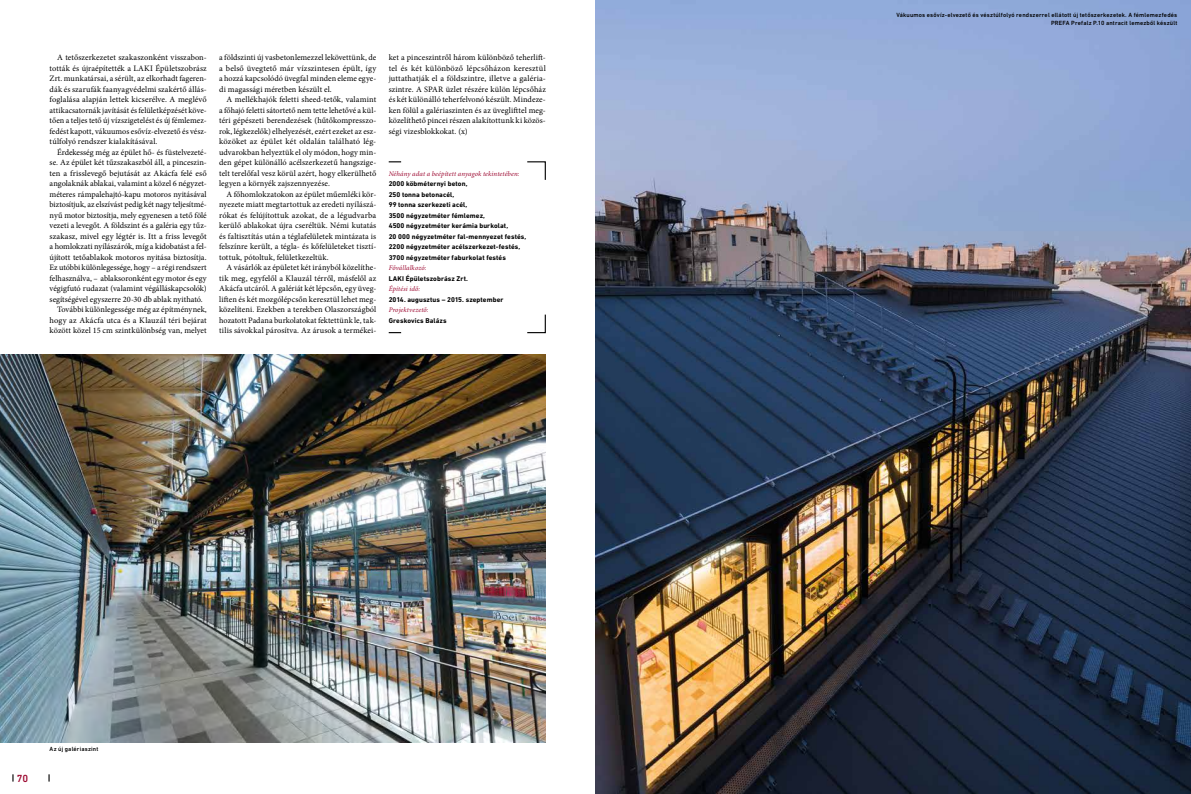
<style>
.page{position:relative;width:1191px;height:794px;background:#fff}
.page>*{position:absolute;margin:0;border:0;box-sizing:border-box;transform-origin:0 0}
.t1{font:500 10.5px "DIN Next LT Pro";color:#9d0931}
.t2{font:8.31px/10.5px "Minion Pro";color:#000;text-align:justify}
.t3{font:700 7px/10.5px "DIN Next LT Pro";letter-spacing:.015em;color:#000}
.t4{font:italic 7px "Minion Pro";letter-spacing:.015em;color:#9d0931}
.t5{font:500 6.12px/7.9px "DIN Next LT Pro";letter-spacing:.025em;color:#000;text-align:right}
</style>
<div class="page">
<svg style="left:48px;top:774px;width:2px;height:7px"></svg>
<svg style="left:12px;top:774px;width:2px;height:7px"></svg>
<img style="left:595px;top:0;width:596px;height:794px">
<img style="left:0;top:354px;width:546px;height:389px">
<svg style="left:527px;top:314px;width:19px;height:20px"></svg>
<svg style="left:527px;top:161px;width:19px;height:19px"></svg>
<svg style="left:389px;top:332px;width:12px;height:1px"></svg>
<svg style="left:389px;top:161px;width:12px;height:1px"></svg>
<p class="t2" style="left:50px;top:52px;width:159px;text-indent:7px">A tetőszerkezetet szakaszonként visszabon&shy;tották és újraépítették a LAKI Épületszobrász Zrt. munkatársai, a sérült, az elkorhadt fageren&shy;dák és szarufák faanyagvédelmi szakértő állás&shy;foglalása alapján lettek kicserélve. A meglévő attikacsatornák javítását és felületképzését köve&shy;tően a teljes tető új vízszigetelést és új fémlemez&shy;fedést kapott, vákuumos esővíz-elvezető és vész&shy;túlfolyó rendszer kialakításával.</p>
<p class="t2" style="left:57px;top:147px;width:151px">Érdekesség még az épület hő- és füstelvezeté-</p>
<p class="t2" style="left:50px;top:157px;width:159px">se. Az épület két tűzszakaszból áll, a pinceszin-</p>
<p class="t2" style="left:50px;top:168px;width:159px">ten a frisslevegő bejutását az Akácfa felé eső</p>
<p class="t2" style="left:50px;top:178px;width:159px">angolaknák ablakai, valamint a közel 6 négyzet-</p>
<p class="t2" style="left:50px;top:189px;width:159px">méteres rámpalehajtó-kapu motoros nyitásával</p>
<p class="t2" style="left:50px;top:199px;width:159px">biztosítjuk, az elszívást pedig két nagy teljesítmé-</p>
<p class="t2" style="left:50px;top:210px;width:159px">nyű motor biztosítja, mely egyenesen a tető fölé</p>
<p class="t2" style="left:50px;top:220px;width:159px">vezeti a levegőt. A földszint és a galéria egy tűz-</p>
<p class="t2" style="left:50px;top:231px;width:159px">szakasz, mivel egy légtér is. Itt a friss levegőt</p>
<p class="t2" style="left:50px;top:241px;width:159px">a homlokzati nyílászárók, míg a kidobatást a fel-</p>
<p class="t2" style="left:50px;top:252px;width:159px">újított tetőablakok motoros nyitása biztosítja.</p>
<p class="t2" style="left:50px;top:262px;width:159px">Ez utóbbi különlegessége, hogy – a régi rendszert</p>
<p class="t2" style="left:50px;top:273px;width:159px">felhasználva, – ablaksoronként egy motor és egy</p>
<p class="t2" style="left:50px;top:283px;width:159px">végigfutó rudazat (valamint végálláskapcsolók)</p>
<p class="t2" style="left:50px;top:294px;width:155px">segítségével egyszerre 20-30 db ablak nyitható.</p>
<p class="t2" style="left:57px;top:304px;width:151px">További különlegessége még az építménynek,</p>
<p class="t2" style="left:50px;top:315px;width:159px">hogy az Akácfa utca és a Klauzál téri bejárat</p>
<p class="t2" style="left:50px;top:325px;width:159px">között közel 15 cm szintkülönbség van, melyet</p>
<p class="t2" style="left:219px;top:52px;width:159px">a földszinti új vasbetonlemezzel lekövettünk, de a belső üvegtető már vízszintesen épült, így a hozzá kapcsolódó üvegfal minden eleme egye&shy;di magassági méretben készült el.</p>
<p class="t2" style="left:219px;top:94px;width:159px;text-indent:7px">A mellékhajók feletti sheed-tetők, valamint a főhajó feletti sátortető nem tette lehetővé a kül&shy;téri gépészeti berendezések (hűtőkompresszo&shy;rok, légkezelők) elhelyezését, ezért ezeket az esz&shy;közöket az épület két oldalán található lég&shy;udvarokban helyeztük el oly módon, hogy min&shy;den gépet különálló acélszerkezetű hangszige&shy;telt terelőfal vesz körül azért, hogy elkerülhető legyen a környék zajszennyezése.</p>
<p class="t2" style="left:219px;top:189px;width:159px;text-indent:7px">A főhomlokzatokon az épület műemléki kör&shy;nyezete miatt megtartottuk az eredeti nyílászá&shy;rókat és felújítottuk azokat, de a légudvarba kerülő ablakokat újra cseréltük. Némi kutatás és faltisztítás után a téglafelületek mintázata is felszínre került, a tégla- és kőfelületeket tisztí&shy;tottuk, pótoltuk, felületkezeltük.</p>
<p class="t2" style="left:219px;top:262px;width:159px;text-indent:7px">A vásárlók az épületet két irányból közelíthe&shy;tik meg, egyfelől a Klauzál térről, másfelől az Akácfa utcáról. A galériát két lépcsőn, egy üveg&shy;liften és két mozgólépcsőn keresztül lehet meg&shy;közelíteni. Ezekben a terekben Olaszországból hozatott Padana burkolatokat fektettünk le, tak&shy;tilis sávokkal párosítva. Az árusok a termékei-</p>
<p class="t2" style="left:389px;top:52px;width:159px">ket a pinceszintről három különböző teherlift&shy;tel és két különböző lépcsőházon keresztül juttathatják el a földszintre, illetve a galéria&shy;szintre. A SPAR üzlet részére külön lépcsőház és két különálló teherfelvonó készült. Mindeze&shy;ken fölül a galériaszinten és az üveglifttel meg&shy;közelíthető pincei részen alakítottunk ki közös&shy;ségi vizesblokkokat. (x)</p>
<p class="t4" style="left:389px;top:169px;width:132px">Néhány adat a beépített anyagok tekintetében:</p>
<p class="t3" style="left:389px;top:178px;width:139px">2000 köbméternyi beton,<br>250 tonna betonacél,<br>99 tonna szerkezeti acél,<br>3500 négyzetméter fémlemez,<br>4500 négyzetméter kerámia burkolat,<br>20 000 négyzetméter fal-mennyezet festés, 2200 négyzetméter acélszerkezet-festés, 3700 négyzetméter faburkolat festés</p>
<p class="t4" style="left:389px;top:263px;width:39px">Fővállalkozó:</p>
<p class="t3" style="left:389px;top:273px;width:81px">LAKI Épületszobrász Zrt.</p>
<p class="t4" style="left:389px;top:284px;width:33px">Építési idő:</p>
<p class="t3" style="left:389px;top:294px;width:116px">2014. augusztus – 2015. szeptember</p>
<p class="t4" style="left:389px;top:305px;width:41px">Projektvezető:</p>
<p class="t3" style="left:389px;top:315px;width:59px">Greskovics Balázs</p>
<p class="t1" style="left:17px;top:772px;width:13px">70</p>
<p class="t5" style="left:50px;top:745px;width:50px">Az új galériaszint</p>
<p class="t5" style="left:896px;top:11px;width:282px">Vákuumos esővíz-elvezető és vésztúlfolyó rendszerrel ellátott új tetőszerkezetek. A fémlemezfedés<br>PREFA Prefalz P.10 antracit lemezből készült</p>
</div>
